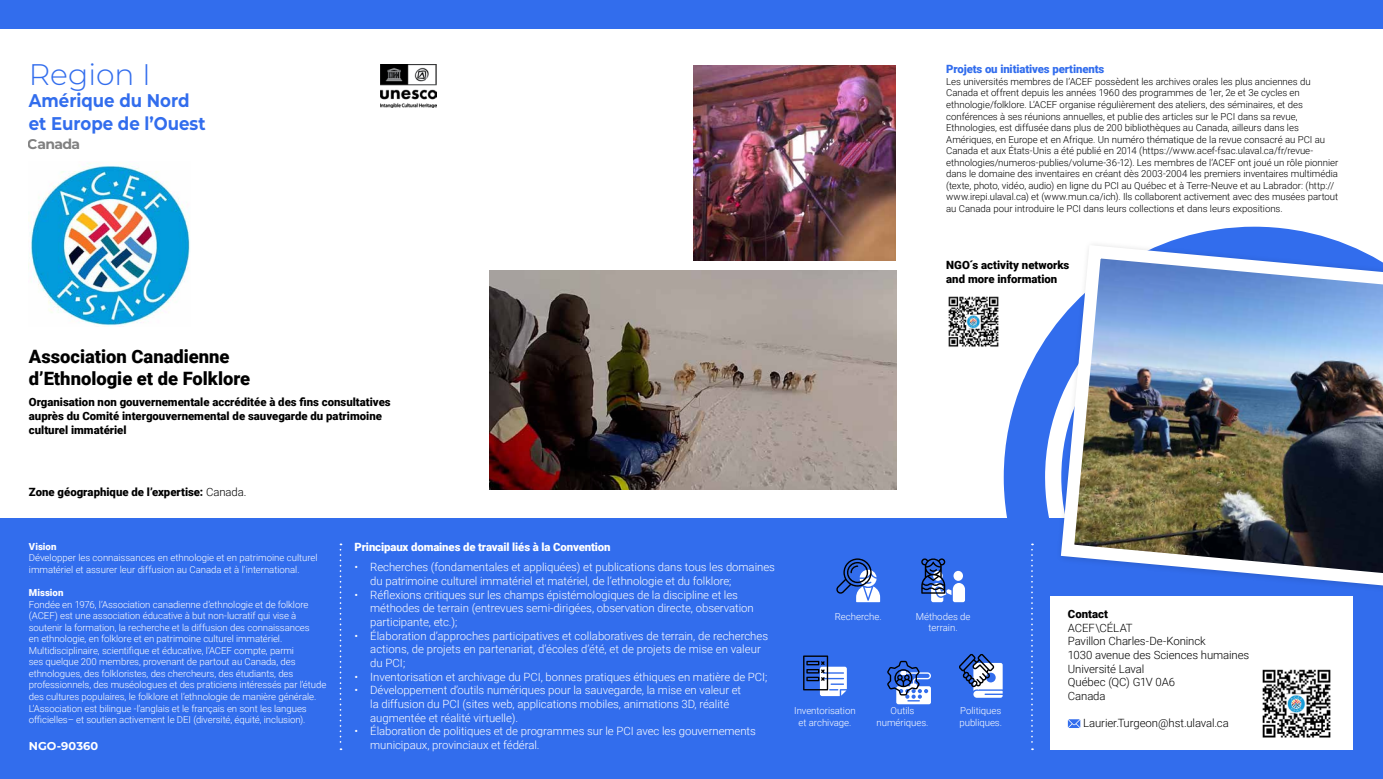
<style>
.page{position:relative;width:1383px;height:779px;background:#fff}
.page>*{position:absolute;margin:0;border:0;box-sizing:border-box;transform-origin:0 0}
.t1{font:300 29.75px "Montserrat";color:#326ded}
.t2{font:900 18.38px/22.1px "Roboto";color:#000}
.t3{font:700 18.38px/22.1px "Montserrat";color:#326ded;scale:.9 1}
.t4{font:700 14px "Montserrat";letter-spacing:-.05em;color:#000}
.t5{font:300 11.38px/13.7px "Roboto";letter-spacing:-.005em;color:#fff}
.t6{font:900 11.38px/14px "Roboto";color:#000}
.t7{font:300 11.38px/13.7px "Roboto";letter-spacing:-.01em;color:#000}
.t8{font:900 11.38px "Roboto";letter-spacing:-.01em;color:#fff}
.t9{font:900 11.38px "Roboto";letter-spacing:-.01em;color:#326ded}
.t10{font:700 11.38px "Montserrat";letter-spacing:.005em;color:#fff}
.t11{font:300 9.62px/11.5px "Roboto";letter-spacing:-.005em;color:#000}
.t12{font:300 9.62px/11.5px "Roboto";letter-spacing:-.01em;color:#fff}
.t13{font:900 9.62px "Roboto";color:#fff}
.s1{font-weight:300}
</style>
<div class="page">
<div style="left:0;top:518px;width:1382px;height:261px;background:#326ded"></div>
<svg style="left:1003px;top:227px;width:325px;height:319px"></svg>
<div style="left:0;top:0;width:1382px;height:29px;background:#326ded"></div>
<img style="left:380px;top:65px;width:57px;height:42px">
<img style="left:30px;top:163px;width:160px;height:163px">
<svg style="left:340px;top:543px;width:1px;height:207px"></svg>
<svg style="left:1031px;top:543px;width:2px;height:207px"></svg>
<img style="left:489px;top:270px;width:407px;height:219px">
<img style="left:693px;top:65px;width:202px;height:196px">
<img style="left:1054px;top:238px;width:328px;height:350px">
<div style="left:1050px;top:596px;width:303px;height:153px;background:#fff"></div>
<svg style="left:1068px;top:719px;width:12px;height:9px"></svg>
<img style="left:1262px;top:669px;width:69px;height:69px">
<img style="left:948px;top:296px;width:51px;height:51px">
<svg style="left:836px;top:558px;width:44px;height:44px"></svg>
<svg style="left:803px;top:655px;width:44px;height:41px"></svg>
<svg style="left:959px;top:653px;width:43px;height:45px"></svg>
<svg style="left:921px;top:558px;width:44px;height:44px"></svg>
<svg style="left:887px;top:661px;width:44px;height:43px"></svg>
<h1 class="t1" style="left:29px;top:55px;width:124px">Region I</h1>
<h2 class="t3" style="left:29px;top:89px;width:198px">Amérique du Nord et Europe de l’Ouest</h2>
<h3 class="t4" style="left:28px;top:135px;width:54px">Canada</h3>
<p class="t9" style="left:946px;top:61px;width:160px">Projets ou initiatives pertinents</p>
<p class="t11" style="left:946px;top:75px;width:393px">Les universités membres de I’ACEF possèdent les archives orales les plus anciennes du Canada et offrent depuis les années 1960 des programmes de 1er, 2e et 3e cycles en ethnologie/folklore. L’ACEF organise régulièrement des ateliers, des séminaires, et des conférences à ses réunions annuelles, et publie des articles sur le PCI dans sa revue, Ethnologies, est diffusée dans plus de 200 bibliothèques au Canada, ailleurs dans les Amériques, en Europe et en Afrique. Un numéro thématique de la revue consacré au PCI au Canada et aux États-Unis a été publié en 2014 (https://www.acef-fsac.ulaval.ca/fr/revue&shy;ethnologies/numeros-publies/volume-36-12). Les membres de l’ACEF ont joué un rôle pionnier dans le domaine des inventaires en créant dès 2003-2004 les premiers inventaires multimédia (texte, photo, vidéo, audio) en ligne du PCI au Québec et à Terre-Neuve et au Labrador: (http:// www.irepi.ulaval.ca) et (www.mun.ca/ich). Ils collaborent activement avec des musées partout au Canada pour introduire le PCI dans leurs collections et dans leurs expositions.</p>
<p class="t6" style="left:946px;top:258px;width:125px;line-height:13.7px">NGO´s activity networks and more information</p>
<h2 class="t2" style="left:29px;top:344px;width:223px">Association Canadienne d’Ethnologie et de Folklore</h2>
<p class="t6" style="left:29px;top:395px;width:363px">Organisation non gouvernementale accréditée à des fins consultatives auprès du Comité intergouvernemental de sauvegarde du patrimoine culturel immatériel</p>
<p class="t6" style="left:29px;top:484px;width:219px">Zone géographique de l’expertise: <span class="s1">Canada.</span></p>
<p class="t13" style="left:29px;top:539px;width:29px">Vision</p>
<p class="t12" style="left:29px;top:552px;width:290px">Développer les connaissances en ethnologie et en patrimoine culturel immatériel et assurer leur diffusion au Canada et à l’international.</p>
<p class="t13" style="left:29px;top:586px;width:36px">Mission</p>
<p class="t12" style="left:29px;top:598px;width:299px">Fondée en 1976, l’Association canadienne d’ethnologie et de folklore (ACEF) est une association éducative à but non-lucratif qui vise à soutenir la formation, la recherche et la diffusion des connaissances<br>en ethnologie, en folklore et en patrimoine culturel immatériel.<br>Multidisciplinaire, scientifique et éducative, l’ACEF compte, parmi<br>ses quelque 200 membres, provenant de partout au Canada, des ethnologues, des folkloristes, des chercheurs, des étudiants, des professionnels, des muséologues et des praticiens intéressés par l’étude des cultures populaires, le folklore et l’ethnologie de manière générale.<br>L’Association est bilingue -l’anglais et le français en sont les langues officielles– et soutien activement le DEI (diversité, équité, inclusion).</p>
<p class="t10" style="left:29px;top:738px;width:71px">NGO-90360</p>
<p class="t8" style="left:354px;top:539px;width:257px">Principaux domaines de travail liés à la Convention</p>
<p class="t5" style="left:370px;top:560px;width:406px;text-indent:-16px">• Recherches (fondamentales et appliquées) et publications dans tous les domaines du patrimoine culturel immatériel et matériel, de l’ethnologie et du folklore;</p>
<p class="t5" style="left:370px;top:587px;width:385px;text-indent:-16px">• Réflexions critiques sur les champs épistémologiques de la discipline et les méthodes de terrain (entrevues semi-dirigées, observation directe, observation participante, etc.);</p>
<p class="t5" style="left:370px;top:628px;width:399px;text-indent:-16px">• Élaboration d’approches participatives et collaboratives de terrain, de recherches actions, de projets en partenariat, d’écoles d’été, et de projets de mise en valeur du PCI;</p>
<p class="t5" style="left:354px;top:669px;width:414px">• Inventorisation et archivage du PCI, bonnes pratiques éthiques en matière de PCI;</p>
<p class="t5" style="left:370px;top:683px;width:372px;text-indent:-16px">• Développement d’outils numériques pour la sauvegarde, la mise en valeur et la diffusion du PCI (sites web, applications mobiles, animations 3D, réalité augmentée et réalité virtuelle).</p>
<p class="t5" style="left:370px;top:724px;width:387px;text-indent:-16px">• Élaboration de politiques et de programmes sur le PCI avec les gouvernements municipaux, provinciaux et fédéral.</p>
<p class="t12" style="left:834px;top:610px;width:48px">Recherche.</p>
<p class="t12" style="left:915px;top:610px;width:56px;text-align:center">Méthodes de terrain.</p>
<p class="t12" style="left:794px;top:705px;width:63px;text-align:center">Inventorisation et archivage.</p>
<p class="t12" style="left:876px;top:705px;width:54px;text-align:center">Outils numériques.</p>
<p class="t12" style="left:959px;top:705px;width:44px">Politiques publiques.</p>
<p class="t6" style="left:1068px;top:607px;width:42px">Contact</p>
<p class="t7" style="left:1068px;top:620px;width:183px">ACEF\CÉLAT<br>Pavillon Charles-De-Koninck<br>1030 avenue des Sciences humaines<br>Université Laval<br>Québec (QC) G1V 0A6<br>Canada</p>
<p class="t7" style="left:1083px;top:716px;width:147px">Laurier.Turgeon@hst.ulaval.ca</p>
</div>
